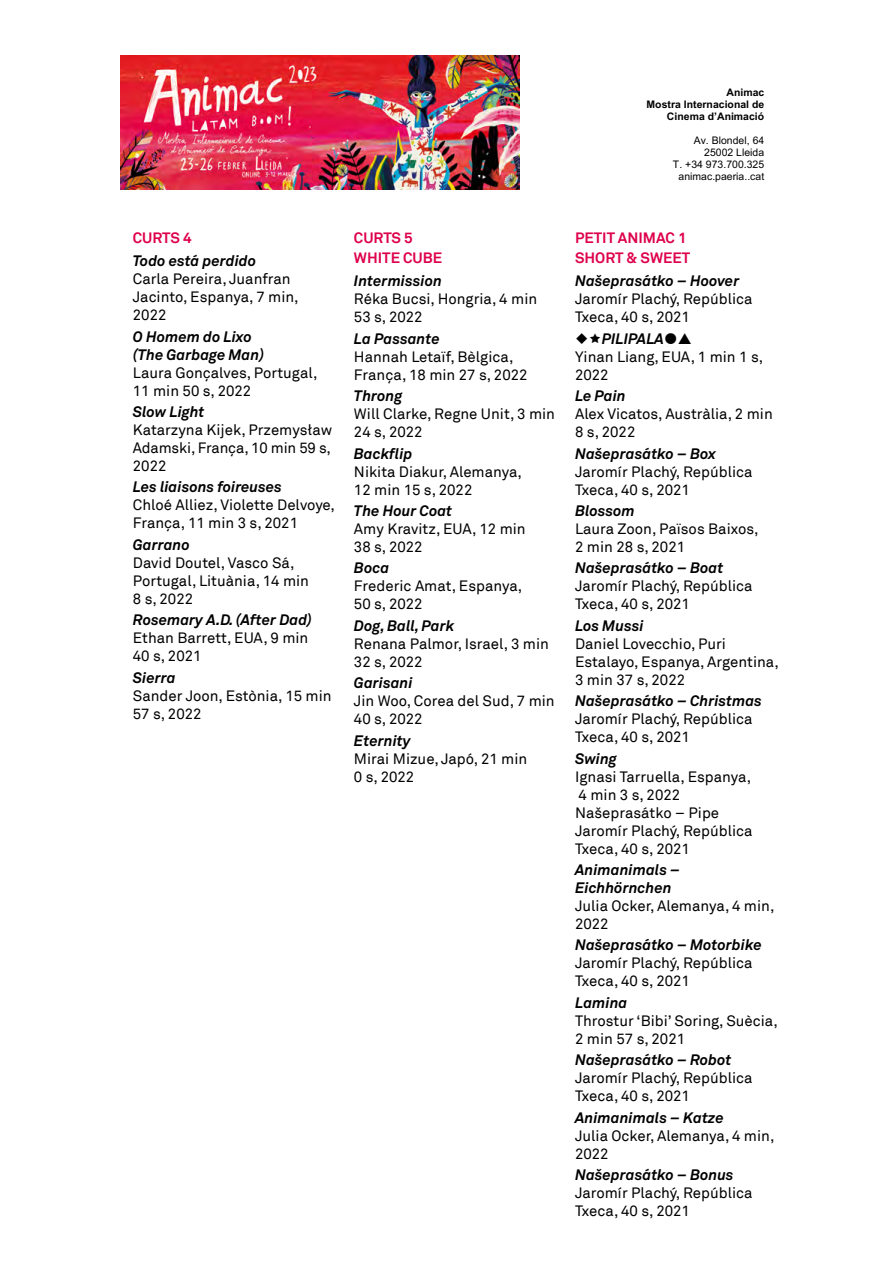
<style>
.page{position:relative;width:893px;height:1263px;background:#fff}
.page>*{position:absolute;margin:0;border:0;box-sizing:border-box;transform-origin:0 0}
.t1{font:15px/18px "Akkurat";color:#000}
.t2{font:italic 700 15px/18px "Akkurat Pro";color:#000}
.t3{font:700 15px/20.1px "Akkurat";color:#de004a}
.t4{font:10.5px/12.1px "Arial";letter-spacing:.005em;color:#000;text-align:right}
.t5{font:700 10.5px/12px "Arial";letter-spacing:.005em;color:#000;text-align:right}
</style>
<div class="page">
<img style="left:120px;top:55px;width:400px;height:135px">
<p class="t3" style="left:133px;top:227px;width:60px">CURTS 4</p>
<p class="t2" style="left:133px;top:252px;width:125px">Todo está perdido</p>
<p class="t1" style="left:133px;top:270px;width:167px">Carla Pereira, Juanfran<br>Jacinto, Espanya, 7 min,<br>2022</p>
<p class="t2" style="left:133px;top:327px;width:133px">O Homem do Lixo (The Garbage Man)</p>
<p class="t1" style="left:133px;top:364px;width:186px">Laura Gonçalves, Portugal,<br>11 min 50 s, 2022</p>
<p class="t2" style="left:133px;top:403px;width:73px">Slow Light</p>
<p class="t1" style="left:133px;top:421px;width:201px;text-align:justify">Katarzyna Kijek, Przemysław Adamski, França, 10 min 59 s, 2022</p>
<p class="t2" style="left:133px;top:478px;width:151px">Les liaisons foireuses</p>
<p class="t1" style="left:133px;top:496px;width:204px">Chloé Alliez, Violette Delvoye,<br>França, 11 min 3 s, 2021</p>
<p class="t2" style="left:133px;top:536px;width:58px">Garrano</p>
<p class="t1" style="left:133px;top:554px;width:178px">David Doutel, Vasco Sá,<br>Portugal, Lituània, 14 min<br>8 s, 2022</p>
<p class="t2" style="left:133px;top:611px;width:181px">Rosemary A.D. (After Dad)</p>
<p class="t1" style="left:133px;top:629px;width:177px">Ethan Barrett, EUA, 9 min<br>40 s, 2021</p>
<p class="t2" style="left:133px;top:668px;width:44px">Sierra</p>
<p class="t1" style="left:133px;top:687px;width:200px">Sander Joon, Estònia, 15 min<br>57 s, 2022</p>
<p class="t3" style="left:354px;top:227px;width:90px">CURTS 5<br>WHITE CUBE</p>
<p class="t2" style="left:354px;top:272px;width:89px">Intermission</p>
<p class="t1" style="left:354px;top:290px;width:185px">Réka Bucsi, Hongria, 4 min<br>53 s, 2022</p>
<p class="t2" style="left:354px;top:329px;width:87px">La Passante</p>
<p class="t1" style="left:354px;top:348px;width:175px">Hannah Letaïf, Bèlgica,<br>França, 18 min 27 s, 2022</p>
<p class="t2" style="left:354px;top:387px;width:50px">Throng</p>
<p class="t1" style="left:354px;top:405px;width:203px">Will Clarke, Regne Unit, 3 min<br>24 s, 2022</p>
<p class="t2" style="left:354px;top:444px;width:60px">Backflip</p>
<p class="t1" style="left:354px;top:463px;width:170px">Nikita Diakur, Alemanya,<br>12 min 15 s, 2022</p>
<p class="t2" style="left:354px;top:502px;width:100px">The Hour Coat</p>
<p class="t1" style="left:354px;top:520px;width:173px">Amy Kravitz, EUA, 12 min<br>38 s, 2022</p>
<p class="t2" style="left:354px;top:559px;width:37px">Boca</p>
<p class="t1" style="left:354px;top:577px;width:170px">Frederic Amat, Espanya,<br>50 s, 2022</p>
<p class="t2" style="left:354px;top:616px;width:102px">Dog, Ball, Park</p>
<p class="t1" style="left:354px;top:635px;width:196px">Renana Palmor, Israel, 3 min<br>32 s, 2022</p>
<p class="t2" style="left:354px;top:674px;width:60px">Garisani</p>
<p class="t1" style="left:354px;top:692px;width:202px">Jin Woo, Corea del Sud, 7 min<br>40 s, 2022</p>
<p class="t2" style="left:354px;top:731px;width:58px">Eternity</p>
<p class="t1" style="left:354px;top:750px;width:175px">Mirai Mizue, Japó, 21 min<br>0 s, 2022</p>
<p class="t5" style="left:646px;top:86px;width:119px">Animac<br>Mostra Internacional de<br>Cinema d’Animació</p>
<p class="t4" style="left:673px;top:134px;width:93px">Av. Blondel, 64<br>25002 Lleida<br>T. +34 973.700.325 animac.paeria..cat</p>
<p class="t3" style="left:575px;top:227px;width:117px">PETIT ANIMAC 1<br>SHORT &amp; SWEET</p>
<p class="t2" style="left:575px;top:272px;width:166px">Našeprasátko – Hoover</p>
<p class="t1" style="left:575px;top:290px;width:179px">Jaromír Plachý, República<br>Txeca, 40 s, 2021</p>
<p class="t2" style="left:602px;top:329px;width:64px">PILIPALA</p>
<p class="t1" style="left:575px;top:348px;width:190px">Yinan Liang, EUA, 1 min 1 s,<br>2022</p>
<p class="t2" style="left:575px;top:387px;width:52px">Le Pain</p>
<p class="t1" style="left:575px;top:405px;width:199px">Alex Vicatos, Austràlia, 2 min<br>8 s, 2022</p>
<p class="t2" style="left:575px;top:444px;width:142px">Našeprasátko – Box</p>
<p class="t1" style="left:575px;top:463px;width:179px">Jaromír Plachý, República<br>Txeca, 40 s, 2021</p>
<p class="t2" style="left:575px;top:502px;width:61px">Blossom</p>
<p class="t1" style="left:575px;top:520px;width:185px">Laura Zoon, Països Baixos,<br>2 min 28 s, 2021</p>
<p class="t2" style="left:575px;top:559px;width:150px">Našeprasátko – Boat</p>
<p class="t1" style="left:575px;top:577px;width:179px">Jaromír Plachý, República<br>Txeca, 40 s, 2021</p>
<p class="t2" style="left:575px;top:617px;width:70px">Los Mussi</p>
<p class="t1" style="left:575px;top:635px;width:205px">Daniel Lovecchio, Puri<br>Estalayo, Espanya, Argentina,<br>3 min 37 s, 2022</p>
<p class="t2" style="left:575px;top:692px;width:188px">Našeprasátko – Christmas</p>
<p class="t1" style="left:575px;top:710px;width:179px">Jaromír Plachý, República<br>Txeca, 40 s, 2021</p>
<p class="t2" style="left:575px;top:749px;width:43px">Swing</p>
<p class="t1" style="left:575px;top:768px;width:179px">Ignasi Tarruella, Espanya,<br>4 min 3 s, 2022<br>Našeprasátko – Pipe<br>Jaromír Plachý, República<br>Txeca, 40 s, 2021</p>
<p class="t2" style="left:575px;top:861px;width:106px">Animanimals –<br>Eichhörnchen</p>
<p class="t1" style="left:575px;top:897px;width:201px">Julia Ocker, Alemanya, 4 min,<br>2022</p>
<p class="t2" style="left:575px;top:936px;width:188px">Našeprasátko – Motorbike</p>
<p class="t1" style="left:575px;top:955px;width:179px">Jaromír Plachý, República<br>Txeca, 40 s, 2021</p>
<p class="t2" style="left:575px;top:994px;width:54px">Lamina</p>
<p class="t1" style="left:575px;top:1012px;width:204px">Throstur ‘Bibi’ Soring, Suècia,<br>2 min 57 s, 2021</p>
<p class="t2" style="left:575px;top:1051px;width:158px">Našeprasátko – Robot</p>
<p class="t1" style="left:575px;top:1069px;width:179px">Jaromír Plachý, República<br>Txeca, 40 s, 2021</p>
<p class="t2" style="left:575px;top:1108px;width:150px">Animanimals – Katze</p>
<p class="t1" style="left:575px;top:1127px;width:201px">Julia Ocker, Alemanya, 4 min,<br>2022</p>
<p class="t2" style="left:575px;top:1166px;width:160px">Našeprasátko – Bonus</p>
<p class="t1" style="left:575px;top:1184px;width:179px">Jaromír Plachý, República<br>Txeca, 40 s, 2021</p>
</div>
